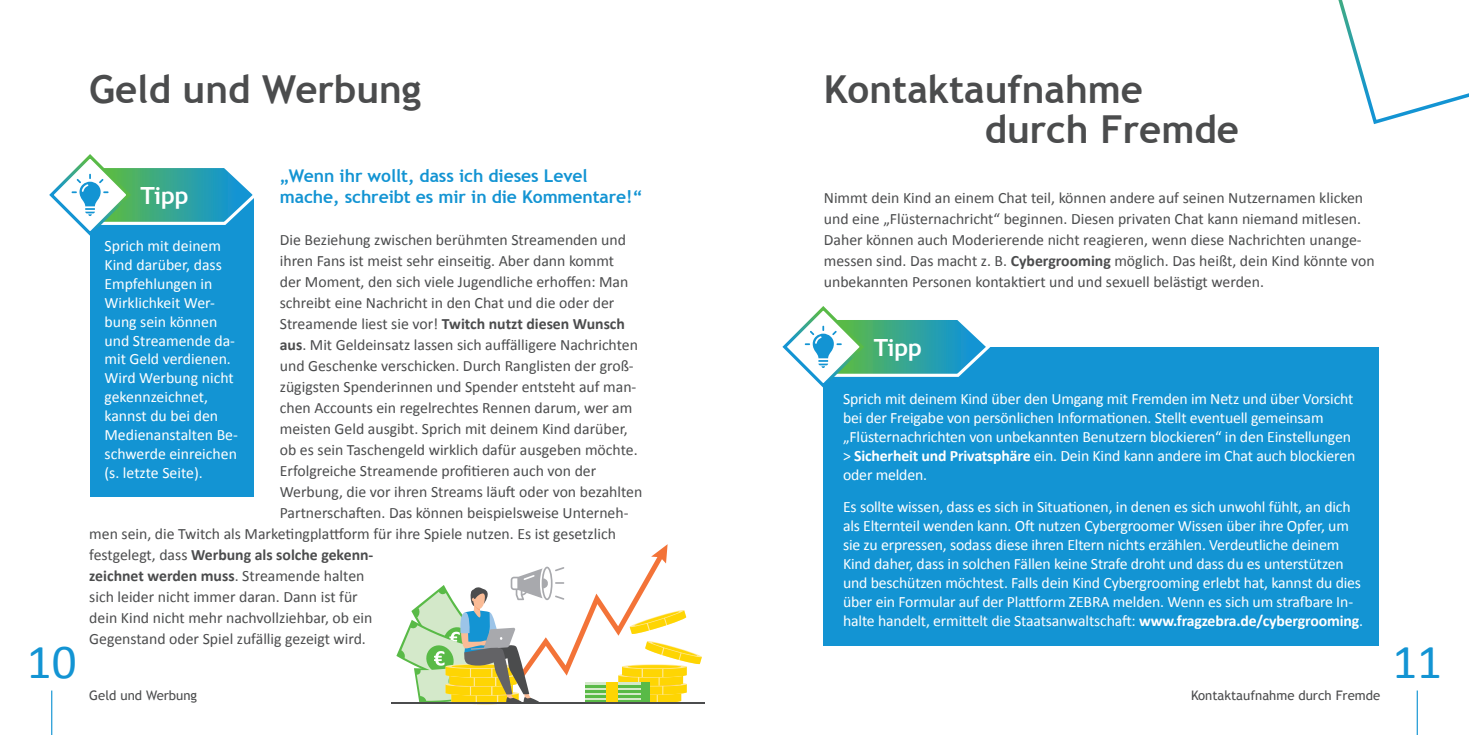
<style>
.page{position:relative;width:1469px;height:735px;background:#fff}
.page>*{position:absolute;margin:0;border:0;box-sizing:border-box;transform-origin:0 0}
.t1{font:49px "Calibri";color:#1394d3}
.t2{font:700 38.5px "Trebuchet MS";color:#4b4c4d}
.Copytext{font:700 23.62px "Trebuchet MS";color:#fff}
.t3{font:700 17.5px/21px "Trebuchet MS";letter-spacing:-.005em;color:#1394d3}
.t4{font:15.75px/21px "Calibri";color:#4b4c4d}
.Copytext-2{font:15.75px/18.9px "Calibri";letter-spacing:-.01em;color:#fff}
.t5{font:700 15.75px "Calibri";color:#4b4c4d}
.t6{font:13.12px "Trebuchet MS";color:#4b4c4d}
.s1{font-weight:700}
.s2{font-weight:400}
</style>
<div class="page">
<hr style="left:51px;top:690px;width:1px;height:44px;background:#1394d3">
<hr style="left:1416px;top:690px;width:1px;height:44px;background:#1394d3">
<div style="left:823px;top:347px;width:555px;height:299px;background:#1394d3"></div>
<hr style="left:391px;top:702px;width:314px;height:1px;background:#4b4c4d">
<svg style="left:396px;top:544px;width:306px;height:158px"></svg>
<div style="left:90px;top:194px;width:163px;height:302px;background:#1394d3"></div>
<svg style="left:49px;top:154px;width:205px;height:84px"></svg>
<svg style="left:782px;top:306px;width:209px;height:82px"></svg>
<svg style="left:1338px;top:0;width:130px;height:124px"></svg>
<p class="t2" style="left:89px;top:65px;width:333px">Geld und Werbung</p>
<p class="t2" style="left:823px;top:65px;width:321px">Kontaktaufnahme</p>
<p class="t2" style="left:984px;top:105px;width:256px">durch Fremde</p>
<p class="t3" style="left:280px;top:165px;width:364px">„Wenn ihr wollt, dass ich dieses Level mache, schreibt es mir in die Kommentare!“</p>
<p class="t4" style="left:280px;top:228px;width:360px">Die Beziehung zwischen berühmten Streamenden und ihren Fans ist meist sehr einseitig. Aber dann kommt der Moment, den sich viele Jugendliche erhoffen: Man schreibt eine Nachricht in den Chat und die oder der Streamende liest sie vor! <span class="s1">Twitch nutzt diesen Wunsch aus</span>. Mit Geldeinsatz lassen sich auffälligere Nachrichten und Geschenke verschicken. Durch Ranglisten der groß&shy;zügigsten Spenderinnen und Spender entsteht auf man&shy;chen Accounts ein regelrechtes Rennen darum, wer am meisten Geld ausgibt. Sprich mit deinem Kind darüber, ob es sein Taschengeld wirklich dafür ausgeben möchte.</p>
<p class="t4" style="left:280px;top:459px;width:318px">Erfolgreiche Streamende profitieren auch von der</p>
<p class="t4" style="left:280px;top:480px;width:364px">Werbung, die vor ihren Streams läuft oder von bezahlten</p>
<p class="t4" style="left:280px;top:501px;width:350px">Partnerschaften. Das können beispielsweise Unterneh-</p>
<p class="t4" style="left:89px;top:522px;width:528px">men sein, die Twitch als Marketingplattform für ihre Spiele nutzen. Es ist gesetzlich</p>
<p class="t5" style="left:89px;top:543px;width:285px"><span class="s2">festgelegt, dass</span> Werbung als solche gekenn-</p>
<p class="t5" style="left:89px;top:564px;width:277px">zeichnet werden muss<span class="s2">. Streamende halten</span></p>
<p class="t4" style="left:89px;top:585px;width:270px">sich leider nicht immer daran. Dann ist für</p>
<p class="t4" style="left:89px;top:606px;width:284px">dein Kind nicht mehr nachvollziehbar, ob ein<br>Gegenstand oder Spiel zufällig gezeigt wird.</p>
<p class="Copytext" style="left:140px;top:180px;width:50px">Tipp</p>
<p class="t4" style="left:823px;top:186px;width:552px">Nimmt dein Kind an einem Chat teil, können andere auf seinen Nutzernamen klicken und eine „Flüsternachricht“ beginnen. Diesen privaten Chat kann niemand mitlesen.<br>Daher können auch Moderierende nicht reagieren, wenn diese Nachrichten unange&shy;messen sind. Das macht z. B. <span class="s1">Cybergrooming</span> möglich. Das heißt, dein Kind könnte von unbekannten Personen kontaktiert und und sexuell belästigt werden.</p>
<p class="Copytext-2" style="left:104px;top:236px;width:135px">Sprich mit deinem<br>Kind darüber, dass<br>Empfehlungen in<br>Wirklichkeit Wer&shy;bung sein können und Streamende da&shy;mit Geld verdienen.<br>Wird Werbung nicht gekennzeichnet, kannst du bei den<br>Medienanstalten Be&shy;schwerde einreichen (s. letzte Seite).</p>
<p class="Copytext" style="left:873px;top:332px;width:50px">Tipp</p>
<p class="Copytext-2" style="left:843px;top:389px;width:514px">Sprich mit deinem Kind über den Umgang mit Fremden im Netz und über Vorsicht bei der Freigabe von persönlichen Informationen. Stellt eventuell gemeinsam „Flüsternachrichten von unbekannten Benutzern blockieren“ in den Einstellungen &gt; <span class="s1">Sicherheit und Privatsphäre</span> ein. Dein Kind kann andere im Chat auch blockieren oder melden.</p>
<p class="Copytext-2" style="left:843px;top:496px;width:521px">Es sollte wissen, dass es sich in Situationen, in denen es sich unwohl fühlt, an dich als Elternteil wenden kann. Oft nutzen Cybergroomer Wissen über ihre Opfer, um sie zu erpressen, sodass diese ihren Eltern nichts erzählen. Verdeutliche deinem Kind daher, dass in solchen Fällen keine Strafe droht und dass du es unterstützen und beschützen möchtest. Falls dein Kind Cybergrooming erlebt hat, kannst du dies über ein Formular auf der Plattform ZEBRA melden. Wenn es sich um strafbare In&shy;halte handelt, ermittelt die Staatsanwaltschaft: <span class="s1">www.fragzebra.de/cybergrooming</span>.</p>
<h1 class="t1" style="left:27px;top:627px;width:51px">10</h1>
<h1 class="t1" style="left:1392px;top:627px;width:51px">11</h1>
<p class="t6" style="left:89px;top:687px;width:109px">Geld und Werbung</p>
<p class="t6" style="left:1191px;top:687px;width:191px">Kontaktaufnahme durch Fremde</p>
</div>
